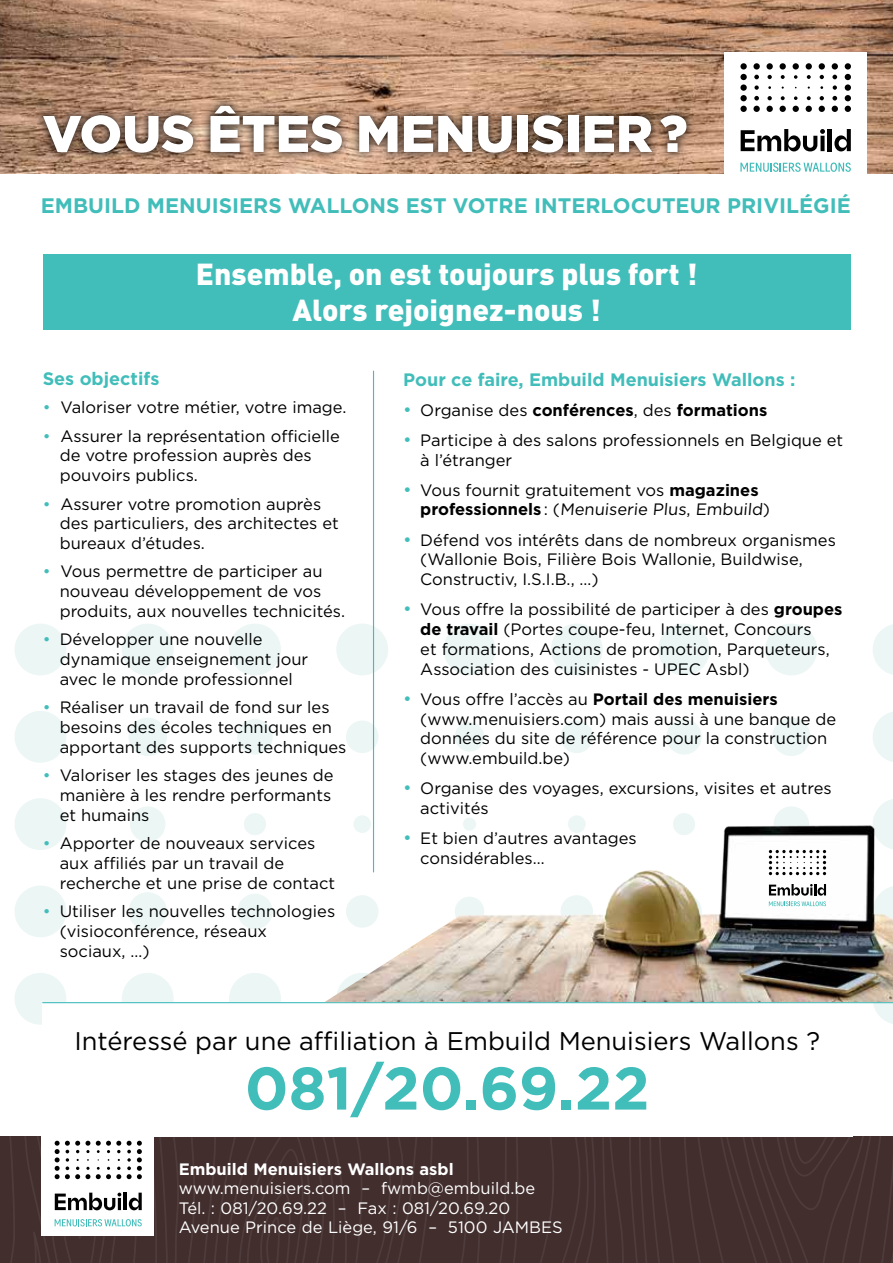
<style>
.page{position:relative;width:893px;height:1263px;background:#fff}
.page>*{position:absolute;margin:0;border:0;box-sizing:border-box;transform-origin:0 0}
.t1{font:700 60px "Gotham";color:#41bdba}
.t2{font:900 51.45px "Gotham";color:#fff}
.t3{font:900 30px/35.5px "DIN Pro";color:#fff;text-align:center}
.t4{font:25.5px "Gotham";color:#000}
.t5{font:700 21px "Gotham";color:#41bdba}
.t6{font:700 18px "Gotham";color:#41bdba}
.t7{font:16.5px/19.8px "Gotham";color:#000}
.t8{font:16.5px/19.5px "Gotham";color:#fff}
.t9{font:700 16.5px "Gotham";color:#000}
.t10{font:700 16.5px "Gotham";color:#fff}
.s1{color:#41bdba}
.s2{font-weight:400;font-size:18px;color:#41bdba}
.s3{font-weight:400}
.s4{font-size:18px;color:#41bdba}
.s5{font-weight:700}
</style>
<div class="page">
<div style="left:15px;top:624px;width:51px;height:51px;background:#ebf6f5;border-radius:50%"></div>
<div style="left:15px;top:711px;width:51px;height:52px;background:#ebf6f5;border-radius:50%"></div>
<div style="left:15px;top:798px;width:51px;height:52px;background:#ebf6f5;border-radius:50%"></div>
<div style="left:15px;top:885px;width:51px;height:52px;background:#ebf6f5;border-radius:50%"></div>
<div style="left:15px;top:973px;width:51px;height:52px;background:#ebf6f5;border-radius:50%"></div>
<div style="left:122px;top:973px;width:52px;height:52px;background:#ebf6f5;border-radius:50%"></div>
<div style="left:229px;top:973px;width:52px;height:52px;background:#ebf6f5;border-radius:50%"></div>
<div style="left:336px;top:624px;width:52px;height:51px;background:#ebf6f5;border-radius:50%"></div>
<div style="left:229px;top:624px;width:52px;height:51px;background:#ebf6f5;border-radius:50%"></div>
<div style="left:237px;top:719px;width:36px;height:35px;background:#ebf6f5;border-radius:50%"></div>
<div style="left:122px;top:624px;width:52px;height:51px;background:#ebf6f5;border-radius:50%"></div>
<div style="left:128px;top:718px;width:39px;height:38px;background:#ebf6f5;border-radius:50%"></div>
<div style="left:444px;top:624px;width:51px;height:51px;background:#ebf6f5;border-radius:50%"></div>
<div style="left:551px;top:624px;width:52px;height:51px;background:#ebf6f5;border-radius:50%"></div>
<div style="left:658px;top:624px;width:52px;height:51px;background:#ebf6f5;border-radius:50%"></div>
<div style="left:765px;top:624px;width:52px;height:51px;background:#ebf6f5;border-radius:50%"></div>
<svg style="left:873px;top:624px;width:20px;height:23px"></svg>
<svg style="left:873px;top:1003px;width:20px;height:21px"></svg>
<div style="left:237px;top:894px;width:36px;height:35px;background:#ebf6f5;border-radius:50%"></div>
<div style="left:244px;top:813px;width:22px;height:22px;background:#ebf6f5;border-radius:50%"></div>
<div style="left:128px;top:892px;width:39px;height:39px;background:#ebf6f5;border-radius:50%"></div>
<div style="left:130px;top:806px;width:35px;height:36px;background:#ebf6f5;border-radius:50%"></div>
<img style="left:0;top:0;width:893px;height:173px">
<div style="left:34px;top:97px;width:661px;height:65px;background:#000;opacity:.8"></div>
<div style="left:42px;top:1002px;width:810px;height:135px;background:#fff"></div>
<div style="left:724px;top:52px;width:142px;height:132px;background:#fff"></div>
<svg style="left:741px;top:129px;width:84px;height:22px"></svg>
<hr style="left:828px;top:129px;width:4px;height:22px;background:#000">
<svg style="left:834px;top:129px;width:17px;height:22px"></svg>
<svg style="left:740px;top:63px;width:7px;height:7px"></svg>
<div style="left:740px;top:74px;width:7px;height:6px;background:#000;border-radius:50%"></div>
<svg style="left:740px;top:84px;width:7px;height:7px"></svg>
<div style="left:740px;top:95px;width:7px;height:6px;background:#000;border-radius:50%"></div>
<div style="left:740px;top:106px;width:7px;height:6px;background:#000;border-radius:50%"></div>
<div style="left:753px;top:106px;width:7px;height:6px;background:#000;border-radius:50%"></div>
<div style="left:766px;top:106px;width:7px;height:6px;background:#000;border-radius:50%"></div>
<div style="left:779px;top:106px;width:7px;height:6px;background:#000;border-radius:50%"></div>
<svg style="left:793px;top:106px;width:6px;height:6px"></svg>
<svg style="left:806px;top:106px;width:6px;height:6px"></svg>
<svg style="left:819px;top:106px;width:6px;height:6px"></svg>
<div style="left:779px;top:63px;width:7px;height:7px;background:#000;border-radius:50%"></div>
<svg style="left:781px;top:75px;width:4px;height:4px"></svg>
<svg style="left:807px;top:75px;width:4px;height:4px"></svg>
<div style="left:766px;top:63px;width:7px;height:7px;background:#000;border-radius:50%"></div>
<svg style="left:767px;top:75px;width:5px;height:4px"></svg>
<svg style="left:820px;top:75px;width:4px;height:4px"></svg>
<svg style="left:753px;top:63px;width:7px;height:7px"></svg>
<svg style="left:754px;top:75px;width:5px;height:4px"></svg>
<svg style="left:832px;top:75px;width:5px;height:4px"></svg>
<div style="left:793px;top:63px;width:6px;height:7px;background:#000;border-radius:50%"></div>
<div style="left:806px;top:63px;width:6px;height:7px;background:#000;border-radius:50%"></div>
<div style="left:819px;top:63px;width:6px;height:7px;background:#000;border-radius:50%"></div>
<div style="left:832px;top:63px;width:6px;height:7px;background:#000;border-radius:50%"></div>
<div style="left:845px;top:63px;width:6px;height:7px;background:#000;border-radius:50%"></div>
<svg style="left:845px;top:74px;width:6px;height:6px"></svg>
<div style="left:845px;top:84px;width:6px;height:7px;background:#000;border-radius:50%"></div>
<svg style="left:845px;top:95px;width:6px;height:17px"></svg>
<svg style="left:794px;top:75px;width:3px;height:4px"></svg>
<svg style="left:807px;top:96px;width:4px;height:4px"></svg>
<svg style="left:781px;top:96px;width:4px;height:4px"></svg>
<svg style="left:820px;top:96px;width:4px;height:4px"></svg>
<svg style="left:767px;top:96px;width:5px;height:4px"></svg>
<svg style="left:832px;top:96px;width:6px;height:16px"></svg>
<svg style="left:833px;top:85px;width:4px;height:5px"></svg>
<svg style="left:754px;top:96px;width:5px;height:5px"></svg>
<svg style="left:754px;top:85px;width:5px;height:5px"></svg>
<svg style="left:794px;top:96px;width:3px;height:4px"></svg>
<svg style="left:740px;top:163px;width:111px;height:9px"></svg>
<div style="left:43px;top:254px;width:808px;height:75px;background:#41bdba"></div>
<hr style="left:43px;top:1002px;width:850px;height:1px;background:#41bdba">
<hr style="left:373px;top:371px;width:1px;height:501px;background:#41bdba">
<img style="left:325px;top:647px;width:568px;height:355px">
<svg style="left:769px;top:850px;width:57px;height:25px"></svg>
<svg style="left:769px;top:884px;width:57px;height:22px"></svg>
<svg style="left:0;top:1137px;width:893px;height:126px;background:#524040"></svg>
<h2 class="t2" style="left:43px;top:98px;width:646px">VOUS ÊTES MENUISIER ?</h2>
<p class="t5" style="left:41px;top:192px;width:811px">EMBUILD MENUISIERS WALLONS EST VOTRE INTERLOCUTEUR PRIVILÉGIÉ</p>
<h3 class="t3" style="left:196px;top:253px;width:503px">Ensemble, on est toujours plus fort !<br>Alors rejoignez-nous !</h3>
<p class="t6" style="left:43px;top:367px;width:118px">Ses objectifs</p>
<p class="t7" style="left:43px;top:397px;width:305px"><span class="s1">•</span> Valoriser votre métier, votre image.</p>
<p class="t7" style="left:60px;top:425px;width:282px;text-indent:-17px"><span class="s1">•</span> Assurer la représentation officielle de votre profession auprès des pouvoirs publics.</p>
<p class="t7" style="left:60px;top:493px;width:281px;text-indent:-17px"><span class="s1">•</span> Assurer votre promotion auprès des particuliers, des architectes et bureaux d’études.</p>
<p class="t7" style="left:60px;top:561px;width:287px;text-indent:-17px"><span class="s1">•</span> Vous permettre de participer au nouveau développement de vos produits, aux nouvelles technicités.</p>
<p class="t7" style="left:60px;top:629px;width:250px;text-indent:-17px"><span class="s1">•</span> Développer une nouvelle dynamique enseignement jour avec le monde professionnel</p>
<p class="t7" style="left:60px;top:697px;width:288px;text-indent:-17px"><span class="s1">•</span> Réaliser un travail de fond sur les besoins des écoles techniques en apportant des supports techniques</p>
<p class="t7" style="left:60px;top:765px;width:275px;text-indent:-17px"><span class="s1">•</span> Valoriser les stages des jeunes de manière à les rendre performants et humains</p>
<p class="t7" style="left:60px;top:833px;width:277px;text-indent:-17px"><span class="s1">•</span> Apporter de nouveaux services aux affiliés par un travail de recherche et une prise de contact</p>
<p class="t7" style="left:60px;top:901px;width:277px;text-indent:-17px"><span class="s1">•</span> Utiliser les nouvelles technologies (visioconférence, réseaux sociaux, …)</p>
<p class="t6" style="left:403px;top:367px;width:394px">Pour ce faire, Embuild Menuisiers Wallons :</p>
<p class="t9" style="left:403px;top:399px;width:366px"><span class="s2">•</span> <span class="s3">Organise des</span> conférences<span class="s3">, des</span> formations</p>
<p class="t7" style="left:420px;top:430px;width:424px;text-indent:-17px"><span class="s4">•</span> Participe à des salons professionnels en Belgique et à l’étranger</p>
<p class="t7" style="left:420px;top:480px;width:351px;text-indent:-17px"><span class="s4">•</span> Vous fournit gratuitement vos <span class="s5">magazines professionnels</span> : (Menuiserie Plus, Embuild)</p>
<p class="t7" style="left:420px;top:529px;width:417px;text-indent:-17px"><span class="s4">•</span> Défend vos intérêts dans de nombreux organismes (Wallonie Bois, Filière Bois Wallonie, Buildwise,<br>Constructiv, I.S.I.B., …)</p>
<p class="t7" style="left:420px;top:599px;width:424px;text-indent:-17px"><span class="s4">•</span> Vous offre la possibilité de participer à des <span class="s5">groupes de travail</span> (Portes coupe-feu, Internet, Concours<br>et formations, Actions de promotion, Parqueteurs, Association des cuisinistes - UPEC Asbl)</p>
<p class="t7" style="left:420px;top:689px;width:417px;text-indent:-17px"><span class="s4">•</span> Vous offre l’accès au <span class="s5">Portail des menuisiers </span>(www.menuisiers.com) mais aussi à une banque de données du site de référence pour la construction (www.embuild.be)</p>
<p class="t7" style="left:420px;top:778px;width:413px;text-indent:-17px"><span class="s4">•</span> Organise des voyages, excursions, visites et autres activités</p>
<p class="t7" style="left:420px;top:828px;width:218px;text-indent:-17px"><span class="s4">•</span> Et bien d’autres avantages considérables…</p>
<h3 class="t4" style="left:74px;top:1024px;width:747px">Intéressé par une affiliation à Embuild Menuisiers Wallons ?</h3>
<h1 class="t1" style="left:245px;top:1048px;width:406px">081/20.69.22</h1>
<p class="t10" style="left:179px;top:1158px;width:276px">Embuild Menuisiers Wallons asbl</p>
<p class="t8" style="left:179px;top:1178px;width:385px">www.menuisiers.com – fwmb@embuild.be<br>Tél. : 081/20.69.22 – Fax : 081/20.69.20<br>Avenue Prince de Liège, 91/6 – 5100 JAMBES</p>
</div>
